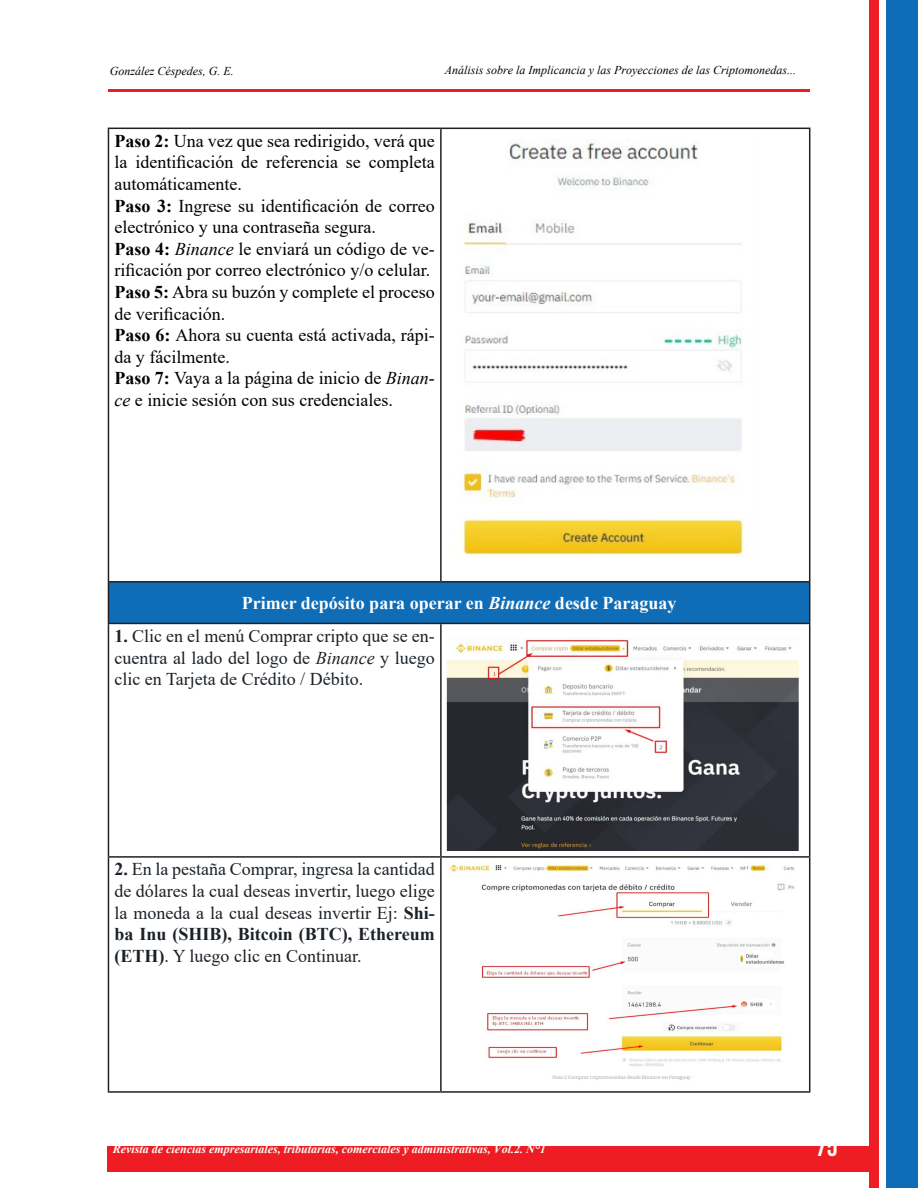
<style>
.page{position:relative;width:918px;height:1188px;background:#fff}
.page>*{position:absolute;margin:0;border:0;box-sizing:border-box;transform-origin:0 0}
.t1{font:27px "Bebas Neue";color:#fff}
.t2{font:18px/21.6px "Times New Roman";color:#000}
.t3{font:18px/21.6px "Times New Roman";color:#1b2228;text-align:justify}
.t4{font:700 18px "Times New Roman";color:#fff}
.t5{font:italic 12px "Times New Roman";color:#000}
.t6{font:italic 700 12px "Times New Roman";color:#fff}
.s1{font-weight:700}
.s2{font-style:italic}
</style>
<div class="page">
<div style="left:108px;top:1146px;width:767px;height:26px;background:#ee1d23"></div>
<hr style="left:108px;top:89px;width:702px;height:2px;background:#ee1d23">
<div style="left:870px;top:0;width:48px;height:1188px;background:#ee1d23"></div>
<div style="left:879px;top:0;width:7px;height:1188px;background:#fff"></div>
<div style="left:886px;top:0;width:32px;height:1188px;background:#0f6cb6"></div>
<div style="left:108px;top:582px;width:702px;height:41px;background:#0f6cb6"></div>
<hr style="left:108px;top:128px;width:333px;height:1px;background:#231f20">
<hr style="left:108px;top:129px;width:1px;height:452px;background:#231f20">
<hr style="left:441px;top:128px;width:369px;height:1px;background:#231f20">
<hr style="left:440px;top:129px;width:2px;height:452px;background:#231f20">
<hr style="left:809px;top:129px;width:1px;height:452px;background:#231f20">
<hr style="left:108px;top:581px;width:333px;height:2px;background:#231f20">
<hr style="left:108px;top:583px;width:1px;height:40px;background:#231f20">
<hr style="left:441px;top:581px;width:369px;height:2px;background:#231f20">
<hr style="left:809px;top:583px;width:1px;height:40px;background:#231f20">
<hr style="left:108px;top:623px;width:333px;height:1px;background:#231f20">
<hr style="left:108px;top:624px;width:1px;height:232px;background:#231f20">
<hr style="left:441px;top:623px;width:369px;height:1px;background:#231f20">
<hr style="left:440px;top:624px;width:2px;height:232px;background:#231f20">
<hr style="left:809px;top:624px;width:1px;height:232px;background:#231f20">
<hr style="left:108px;top:856px;width:333px;height:2px;background:#231f20">
<hr style="left:108px;top:858px;width:1px;height:233px;background:#231f20">
<hr style="left:441px;top:856px;width:369px;height:2px;background:#231f20">
<hr style="left:440px;top:858px;width:2px;height:233px;background:#231f20">
<hr style="left:809px;top:858px;width:1px;height:233px;background:#231f20">
<hr style="left:108px;top:1091px;width:333px;height:2px;background:#231f20">
<hr style="left:441px;top:1091px;width:369px;height:2px;background:#231f20">
<img style="left:462px;top:139px;width:282px;height:418px">
<img style="left:447px;top:639px;width:352px;height:212px">
<img style="left:449px;top:864px;width:346px;height:216px">
<p class="t5" style="left:110px;top:63px;width:125px">González Céspedes, G. E.</p>
<p class="t5" style="left:445px;top:62px;width:353px">Análisis sobre la Implicancia y las Proyecciones de las Criptomonedas...</p>
<p class="t2" style="left:114px;top:129px;width:322px;text-align:justify"><span class="s1">Paso 2:</span> Una vez que sea redirigido, verá que la identificación de referencia se completa automáticamente.</p>
<p class="t2" style="left:114px;top:194px;width:322px"><span class="s1">Paso 3:</span> Ingrese su identificación de correo electrónico y una contraseña segura.</p>
<p class="t2" style="left:114px;top:237px;width:322px"><span class="s1">Paso 4:</span> <span class="s2">Binance</span> le enviará un código de ve&shy;rificación por correo electrónico y/o celular.</p>
<p class="t2" style="left:114px;top:281px;width:322px"><span class="s1">Paso 5:</span> Abra su buzón y complete el proceso de verificación.</p>
<p class="t2" style="left:114px;top:324px;width:322px"><span class="s1">Paso 6:</span> Ahora su cuenta está activada, rápi&shy;da y fácilmente.</p>
<p class="t2" style="left:114px;top:367px;width:322px"><span class="s1">Paso 7:</span> Vaya a la página de inicio de <span class="s2">Binan&shy;ce</span> e inicie sesión con sus credenciales.</p>
<p class="t4" style="left:242px;top:590px;width:436px">Primer depósito para operar en <span class="s2">Binance</span> desde Paraguay</p>
<p class="t3" style="left:114px;top:625px;width:322px"><span class="s1">1.</span> Clic en el menú Comprar cripto que se en&shy;cuentra al lado del logo de <span class="s2">Binance</span> y luego clic en Tarjeta de Crédito / Débito.</p>
<p class="t3" style="left:114px;top:858px;width:322px"><span class="s1">2.</span> En la pestaña Comprar, ingresa la cantidad de dólares la cual deseas invertir, luego elige la moneda a la cual deseas invertir Ej: <span class="s1">Shi&shy;ba Inu (SHIB), Bitcoin (BTC), Ethereum (ETH)</span>. Y luego clic en Continuar.</p>
<p class="t6" style="left:113px;top:1140px;width:434px">Revista de ciencias empresariales, tributarias, comerciales y administrativas, Vol.2. N°1</p>
<h1 class="t1" style="left:816px;top:1131px;width:23px">75</h1>
</div>
